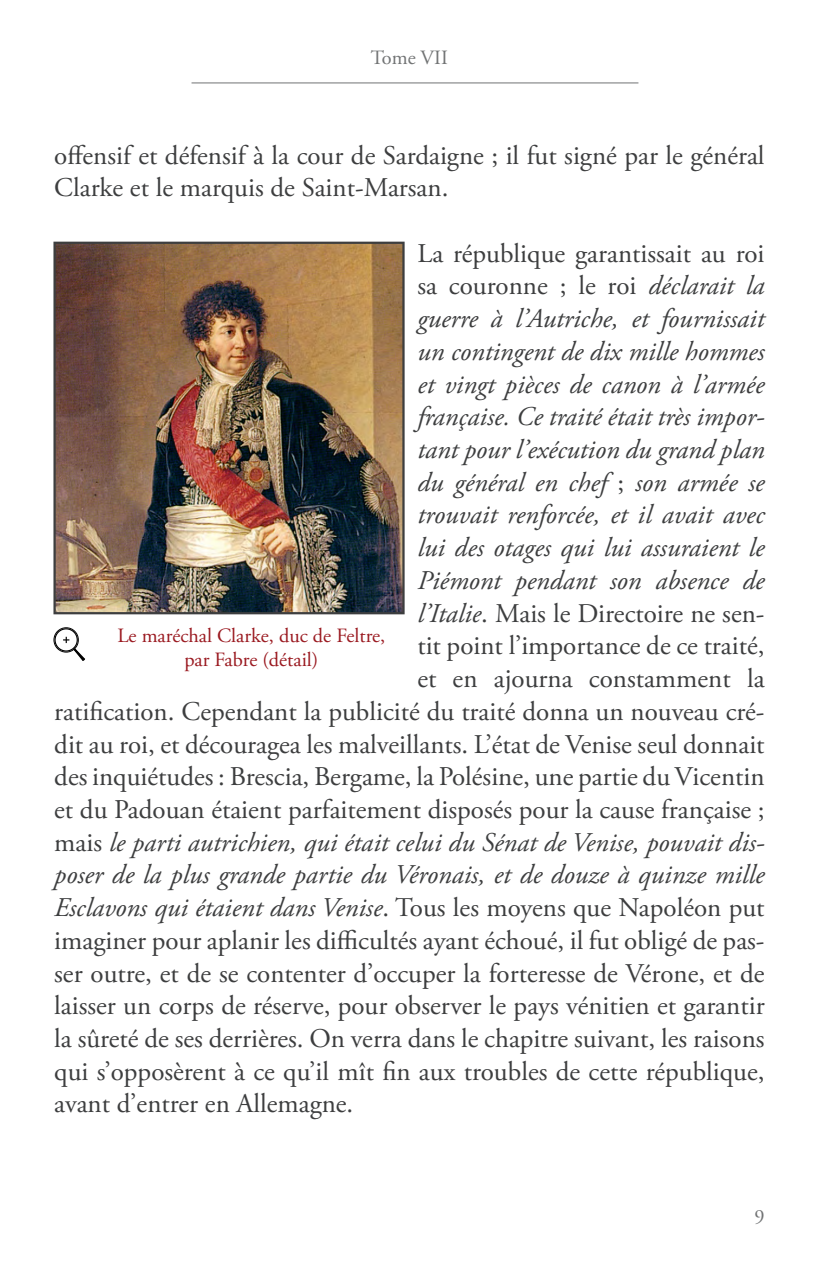
<style>
.page{position:relative;width:830px;height:1276px;background:#fff}
.page>*{position:absolute;margin:0;border:0;box-sizing:border-box;transform-origin:0 0}
.par{font:27px/32.6px "Adobe Garamond Pro";color:#3d3e3f}
.par-2{font:italic 27px "Adobe Garamond Pro";color:#3d3e3f}
.t1{font:20.25px/24.3px "Adobe Garamond Pro";color:#9a1920;text-align:center}
.t2{font:20.25px "Adobe Garamond Pro";color:#717374}
.s1{font-style:italic}
.s2{font-style:normal}
</style>
<div class="page">
<hr style="left:191px;top:83px;width:447px;height:1px;background:#717374">
<div style="left:54px;top:627px;width:25px;height:25px;border:1px solid #000;border-radius:50%"></div>
<div style="left:54px;top:628px;width:24px;height:23px;border:1px solid #000;border-radius:50%"></div>
<svg style="left:63px;top:637px;width:22px;height:24px"></svg>
<img style="left:56px;top:245px;width:345px;height:366px">
<div style="left:53px;top:242px;width:351px;height:372px;border:2px solid #3d3e3f"></div>
<p class="t2" style="left:371px;top:45px;width:78px">Tome VII</p>
<p class="par" style="left:54px;top:140px;width:711px">offensif et défensif à la cour de Sardaigne ; il fut signé par le général<br>Clarke et le marquis de Saint-Marsan.</p>
<p class="par" style="left:417px;top:238px;width:348px">La république garantissait au roi</p>
<p class="par" style="left:417px;top:270px;width:348px">sa couronne ; le roi <span class="s1">déclarait la</span></p>
<p class="par-2" style="left:417px;top:302px;width:348px">guerre à l’Autriche, et fournissait</p>
<p class="par-2" style="left:417px;top:335px;width:348px">un contingent de dix mille hommes</p>
<p class="par-2" style="left:417px;top:368px;width:348px">et vingt pièces de canon à l’armée</p>
<p class="par-2" style="left:417px;top:400px;width:348px">française. Ce traité était très impor-</p>
<p class="par-2" style="left:417px;top:433px;width:348px">tant pour l’exécution du grand plan</p>
<p class="par-2" style="left:417px;top:466px;width:348px">du général en chef <span class="s2">;</span> son armée se</p>
<p class="par-2" style="left:417px;top:499px;width:348px">trouvait renforcée, et il avait avec</p>
<p class="par-2" style="left:417px;top:531px;width:348px">lui des otages qui lui assuraient le</p>
<p class="par-2" style="left:417px;top:564px;width:348px">Piémont pendant son absence de</p>
<p class="par" style="left:417px;top:598px;width:348px"><span class="s1">l’Italie</span>. Mais le Directoire ne sen-</p>
<p class="par" style="left:417px;top:630px;width:348px">tit point l’importance de ce traité,</p>
<p class="par" style="left:417px;top:663px;width:348px">et en ajourna constamment la</p>
<p class="par" style="left:54px;top:696px;width:711px">ratification. Cependant la publicité du traité donna un nouveau cré-</p>
<p class="par" style="left:54px;top:728px;width:711px">dit au roi, et découragea les malveillants. L’état de Venise seul donnait</p>
<p class="par" style="left:54px;top:761px;width:711px">des inquiétudes : Brescia, Bergame, la Polésine, une partie du Vicentin</p>
<p class="par" style="left:54px;top:794px;width:711px">et du Padouan étaient parfaitement disposés pour la cause française ;</p>
<p class="par-2" style="left:54px;top:826px;width:711px"><span class="s2">mais</span> le parti autrichien, qui était celui du Sénat de Venise, pouvait dis-</p>
<p class="par-2" style="left:54px;top:858px;width:711px">poser de la plus grande partie du Véronais, et de douze à quinze mille</p>
<p class="par-2" style="left:54px;top:891px;width:711px">Esclavons qui étaient dans Venise<span class="s2">. Tous les moyens que Napoléon put</span></p>
<p class="par" style="left:54px;top:925px;width:711px">imaginer pour aplanir les difficultés ayant échoué, il fut obligé de pas-</p>
<p class="par" style="left:54px;top:957px;width:711px">ser outre, et de se contenter d’occuper la forteresse de Vérone, et de</p>
<p class="par" style="left:54px;top:990px;width:711px">laisser un corps de réserve, pour observer le pays vénitien et garantir</p>
<p class="par" style="left:54px;top:1023px;width:711px">la sûreté de ses derrières. On verra dans le chapitre suivant, les raisons</p>
<p class="par" style="left:54px;top:1055px;width:711px">qui s’opposèrent à ce qu’il mît fin aux troubles de cette république,</p>
<p class="par" style="left:54px;top:1088px;width:300px">avant d’entrer en Allemagne.</p>
<p class="t1" style="left:117px;top:624px;width:269px">Le maréchal Clarke, duc de Feltre, par Fabre (détail)</p>
<p class="t2" style="left:754px;top:1205px;width:12px">9</p>
</div>
